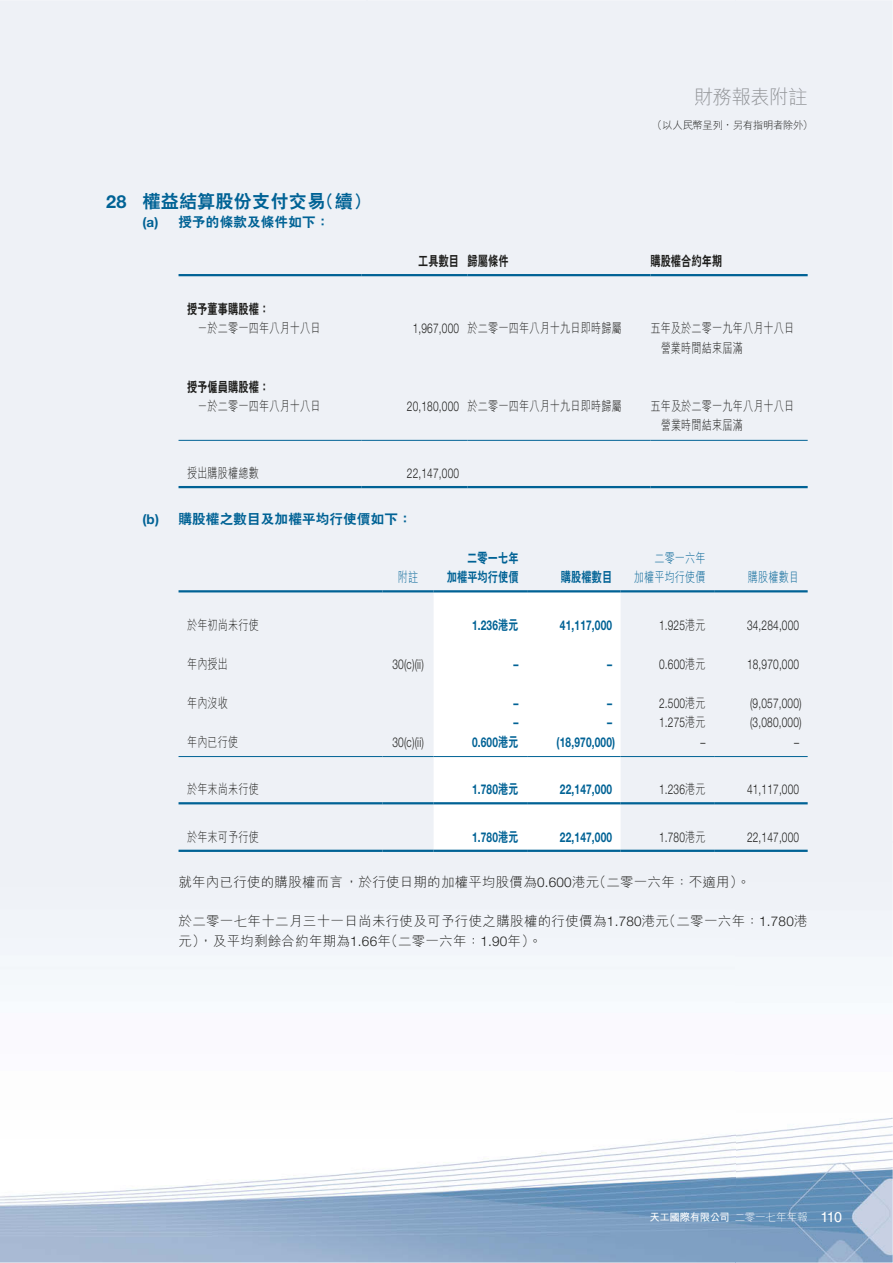
<style>
.page{position:relative;width:893px;height:1263px;background:#fff}
.page>*{position:absolute;margin:0;border:0;box-sizing:border-box;transform-origin:0 0}
.t1{font:19.5px "M Hei HK Light E Ten B5 H";letter-spacing:-.035em;color:#929497}
.t2{font:18px "C Hei 2 HK Xbold E Ten B5 H";letter-spacing:.015em;color:#006295}
.t3{font:13.5px/19.5px "M Hei HK Light E Ten B5 H";letter-spacing:.015em;color:#1d1d1b;scale:.75 1}
.t4{font:300 13.5px "Helvetica Neue LT Std";letter-spacing:.015em;color:#1d1d1b;scale:.75 1}
.t5{font:13.5px/19.5px "M Hei HK Light E Ten B5 H";letter-spacing:.015em;color:#1d1d1b}
.t6{font:700 13.5px "Helvetica Neue LT Std";letter-spacing:.015em;color:#006295;scale:.75 1}
.t7{font:13.5px "C Hei 2 HK Xbold E Ten B5 H";letter-spacing:.015em;color:#006295}
.t8{font:13.5px "C Hei 2 HK Xbold E Ten B5 H";letter-spacing:.015em;color:#1d1d1b;scale:.75 1}
.t9{font:13.5px "M Hei HK Light E Ten B5 H";letter-spacing:.015em;color:#006295;scale:.75 1}
.t10{font:13.5px "C Hei 2 HK Xbold E Ten B5 H";letter-spacing:.015em;color:#006295;scale:.75 1}
.t11{font:10.5px "M Hei HK Light E Ten B5 H";letter-spacing:-.04em;color:#1d1d1b}
.t12{font:10.5px "M Hei HK Bold E Ten B5 H";letter-spacing:-.05em;color:#fff}
.s1{font-family:"Helvetica Neue LT Std";font-weight:700}
.s2{font-family:"Helvetica Neue LT Std";font-weight:300}
.s3{font-family:"C Hei 2 HK Xbold E Ten B5 H";font-weight:400}
.s4{font-family:"M Hei HK Light E Ten B5 H";font-weight:400}
.s5{font-family:"M Hei HK Light E Ten B5 H"}
</style>
<div class="page">
<img style="left:0;top:0;width:893px;height:1263px">
<div style="left:695px;top:87px;width:112px;height:19px;background:#eef1f7"></div>
<hr style="left:179px;top:274px;width:182px;height:2px;background:#006295">
<hr style="left:361px;top:274px;width:107px;height:2px;background:#006295">
<hr style="left:468px;top:274px;width:182px;height:2px;background:#006295">
<hr style="left:650px;top:274px;width:158px;height:2px;background:#006295">
<hr style="left:179px;top:440px;width:182px;height:1px;background:#006295">
<hr style="left:361px;top:440px;width:107px;height:1px;background:#006295">
<hr style="left:468px;top:440px;width:182px;height:1px;background:#006295">
<hr style="left:650px;top:440px;width:158px;height:1px;background:#006295">
<hr style="left:179px;top:486px;width:182px;height:2px;background:#006295">
<hr style="left:361px;top:486px;width:107px;height:2px;background:#006295">
<hr style="left:468px;top:486px;width:182px;height:2px;background:#006295">
<hr style="left:650px;top:486px;width:158px;height:2px;background:#006295">
<svg style="left:434px;top:592px;width:187px;height:258px"></svg>
<hr style="left:179px;top:590px;width:204px;height:2px;background:#006295">
<hr style="left:383px;top:590px;width:51px;height:2px;background:#006295">
<hr style="left:434px;top:590px;width:93px;height:2px;background:#006295">
<hr style="left:527px;top:590px;width:94px;height:2px;background:#006295">
<hr style="left:621px;top:590px;width:93px;height:2px;background:#006295">
<hr style="left:714px;top:590px;width:94px;height:2px;background:#006295">
<hr style="left:179px;top:756px;width:204px;height:1px;background:#006295">
<hr style="left:383px;top:756px;width:51px;height:1px;background:#006295">
<hr style="left:434px;top:756px;width:93px;height:1px;background:#006295">
<hr style="left:527px;top:756px;width:94px;height:1px;background:#006295">
<hr style="left:621px;top:756px;width:93px;height:1px;background:#006295">
<hr style="left:714px;top:756px;width:94px;height:1px;background:#006295">
<hr style="left:179px;top:802px;width:204px;height:2px;background:#006295">
<hr style="left:383px;top:802px;width:51px;height:2px;background:#006295">
<hr style="left:434px;top:802px;width:93px;height:2px;background:#006295">
<hr style="left:527px;top:802px;width:94px;height:2px;background:#006295">
<hr style="left:621px;top:802px;width:93px;height:2px;background:#006295">
<hr style="left:714px;top:802px;width:94px;height:2px;background:#006295">
<hr style="left:179px;top:850px;width:204px;height:2px;background:#006295">
<hr style="left:383px;top:850px;width:51px;height:2px;background:#006295">
<hr style="left:434px;top:850px;width:93px;height:2px;background:#006295">
<hr style="left:527px;top:850px;width:94px;height:2px;background:#006295">
<hr style="left:621px;top:850px;width:93px;height:2px;background:#006295">
<hr style="left:714px;top:850px;width:94px;height:2px;background:#006295">
<svg style="left:822px;top:1211px;width:20px;height:11px"></svg>
<h1 class="t1" style="left:694px;top:89px;width:115px">財務報表附註</h1>
<h2 class="t2" style="left:106px;top:194px;width:266px"><span class="s1">28</span> 權益結算股份支付交易（續）</h2>
<p class="t7" style="left:142px;top:217px;width:188px"><span class="s1">(a)</span> 授予的條款及條件如下：</p>
<p class="t11" style="left:652px;top:121px;width:163px">（以人民幣呈列，另有指明者除外）</p>
<p class="t8" style="left:418px;top:256px;width:122px">工具數目 歸屬條件</p>
<p class="t8" style="left:650px;top:256px;width:97px">購股權合約年期</p>
<p class="t8" style="left:187px;top:303px;width:111px">授予董事購股權：</p>
<p class="t3" style="left:197px;top:320px;width:166px">－於二零一四年八月十八日</p>
<p class="t3" style="left:413px;top:320px;width:280px"><span class="s2">1,967,000</span> 於二零一四年八月十九日即時歸屬</p>
<p class="t3" style="left:661px;top:320px;width:180px;text-indent:-10px">五年及於二零一九年八月十八日營業時間結束屆滿</p>
<p class="t8" style="left:187px;top:381px;width:111px">授予僱員購股權：</p>
<p class="t3" style="left:197px;top:398px;width:166px">－於二零一四年八月十八日</p>
<p class="t3" style="left:407px;top:398px;width:288px"><span class="s2">20,180,000</span> 於二零一四年八月十九日即時歸屬</p>
<p class="t3" style="left:661px;top:398px;width:180px;text-indent:-10px">五年及於二零一九年八月十八日營業時間結束屆滿</p>
<p class="t3" style="left:187px;top:465px;width:97px">授出購股權總數</p>
<p class="t4" style="left:407px;top:468px;width:71px">22,147,000</p>
<p class="t7" style="left:142px;top:514px;width:271px"><span class="s1">(b)</span> 購股權之數目及加權平均行使價如下：</p>
<p class="t10" style="left:467px;top:553px;width:70px">二零一七年</p>
<p class="t9" style="left:654px;top:553px;width:70px">二零一六年</p>
<p class="t9" style="left:398px;top:572px;width:29px">附註</p>
<p class="t10" style="left:447px;top:572px;width:97px">加權平均行使價</p>
<p class="t10" style="left:561px;top:572px;width:70px">購股權數目</p>
<p class="t9" style="left:634px;top:572px;width:97px">加權平均行使價</p>
<p class="t9" style="left:748px;top:572px;width:70px">購股權數目</p>
<p class="t3" style="left:187px;top:617px;width:97px">於年初尚未行使</p>
<p class="t6" style="left:472px;top:620px;width:64px">1.236<span class="s3">港元</span></p>
<p class="t6" style="left:560px;top:620px;width:71px">41,117,000</p>
<p class="t4" style="left:659px;top:620px;width:64px">1.925<span class="s4">港元</span></p>
<p class="t4" style="left:747px;top:620px;width:71px">34,284,000</p>
<p class="t3" style="left:187px;top:656px;width:56px">年內授出</p>
<p class="t4" style="left:392px;top:659px;width:43px">30(c)(ii)</p>
<p class="t6" style="left:513px;top:659px;width:8px">–</p>
<p class="t6" style="left:607px;top:659px;width:8px">–</p>
<p class="t4" style="left:659px;top:659px;width:64px">0.600<span class="s4">港元</span></p>
<p class="t4" style="left:747px;top:659px;width:71px">18,970,000</p>
<p class="t3" style="left:187px;top:695px;width:56px">年內沒收</p>
<p class="t6" style="left:513px;top:698px;width:8px">–</p>
<p class="t6" style="left:607px;top:698px;width:8px">–</p>
<p class="t4" style="left:659px;top:698px;width:64px">2.500<span class="s4">港元</span></p>
<p class="t4" style="left:750px;top:698px;width:70px">(9,057,000)</p>
<p class="t6" style="left:513px;top:718px;width:8px">–</p>
<p class="t6" style="left:607px;top:718px;width:8px">–</p>
<p class="t4" style="left:659px;top:718px;width:64px">1.275<span class="s4">港元</span></p>
<p class="t4" style="left:750px;top:718px;width:70px">(3,080,000)</p>
<p class="t3" style="left:187px;top:734px;width:70px">年內已行使</p>
<p class="t4" style="left:392px;top:737px;width:43px">30(c)(ii)</p>
<p class="t6" style="left:472px;top:737px;width:64px">0.600<span class="s3">港元</span></p>
<p class="t6" style="left:557px;top:737px;width:80px">(18,970,000)</p>
<p class="t4" style="left:700px;top:737px;width:8px">–</p>
<p class="t4" style="left:794px;top:737px;width:8px">–</p>
<p class="t3" style="left:187px;top:781px;width:97px">於年末尚未行使</p>
<p class="t6" style="left:472px;top:785px;width:64px">1.780<span class="s3">港元</span></p>
<p class="t6" style="left:560px;top:785px;width:71px">22,147,000</p>
<p class="t4" style="left:659px;top:785px;width:64px">1.236<span class="s4">港元</span></p>
<p class="t4" style="left:747px;top:785px;width:71px">41,117,000</p>
<p class="t3" style="left:187px;top:829px;width:97px">於年末可予行使</p>
<p class="t6" style="left:472px;top:832px;width:64px">1.780<span class="s3">港元</span></p>
<p class="t6" style="left:560px;top:832px;width:71px">22,147,000</p>
<p class="t4" style="left:659px;top:832px;width:64px">1.780<span class="s4">港元</span></p>
<p class="t4" style="left:747px;top:832px;width:71px">22,147,000</p>
<p class="t5" style="left:179px;top:874px;width:573px">就年內已行使的購股權而言，於行使日期的加權平均股價為<span class="s2">0.600</span>港元（二零一六年：不適用）。</p>
<p class="t5" style="left:179px;top:913px;width:631px">於二零一七年十二月三十一日尚未行使及可予行使之購股權的行使價為<span class="s2">1.780</span>港元（二零一六年：<span class="s2">1.780</span>港元），及平均剩餘合約年期為<span class="s2">1.66</span>年（二零一六年：<span class="s2">1.90</span>年）。</p>
<p class="t12" style="left:650px;top:1213px;width:159px">天工國際有限公司 <span class="s5">二零一七年年報</span></p>
</div>
